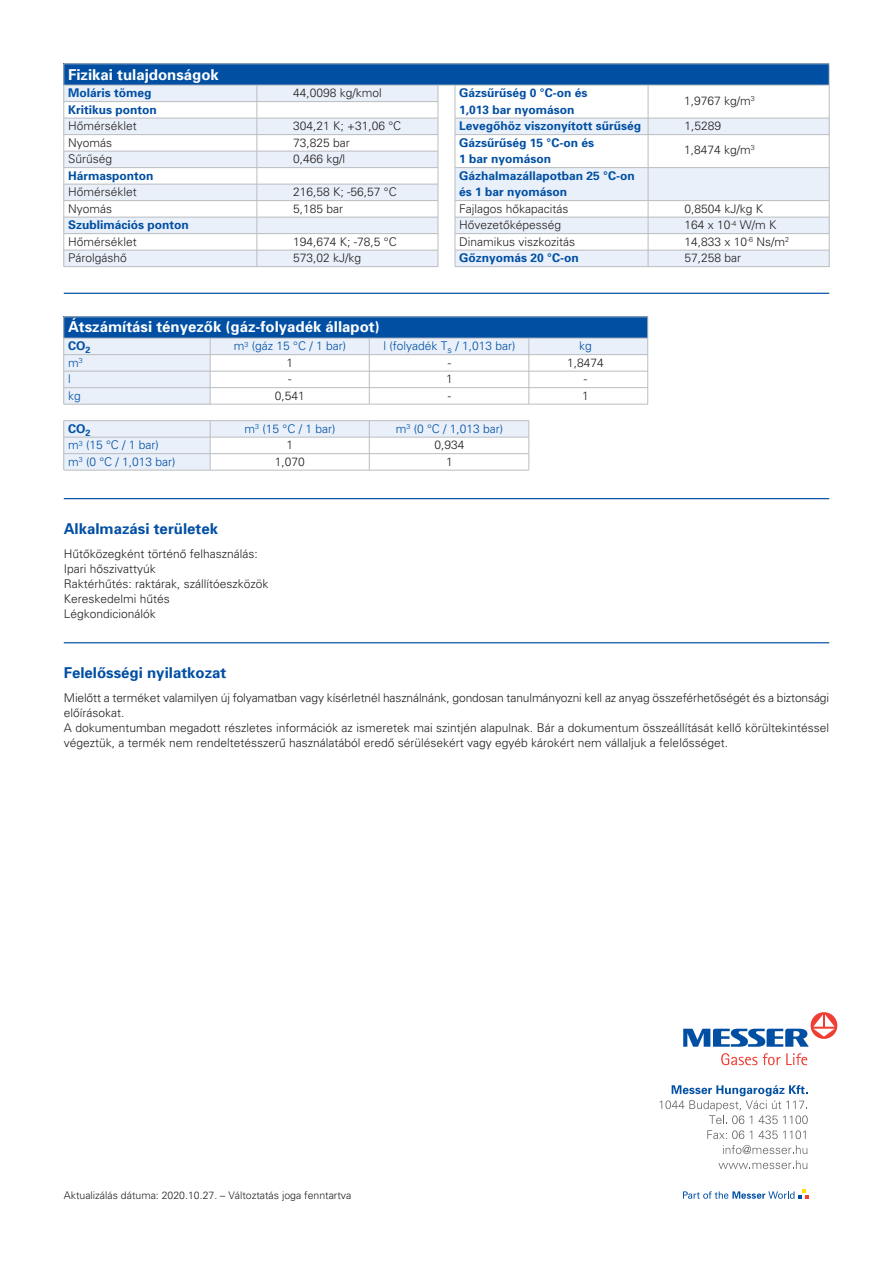
<style>
.page{position:relative;width:893px;height:1263px;background:#fff}
.page>*{position:absolute;margin:0;border:0;box-sizing:border-box;transform-origin:0 0}
.t1{font:15px "Univers H Bold";color:#fff}
.t2{font:15px "Univers H Bold";color:#004fa3}
.t3{font:12px/15px "Univers H Light";color:#231f20}
.t4{font:12px/16.5px "Univers H Bold";color:#004fa3}
.t5{font:12px "Univers H Light";color:#004fa3}
.t6{font:10.5px "Univers H Light";color:#231f20}
</style>
<div class="page">
<div style="left:64px;top:85px;width:374px;height:17px;background:#e9f0f9"></div>
<div style="left:64px;top:118px;width:374px;height:17px;background:#e9f0f9"></div>
<div style="left:64px;top:151px;width:374px;height:17px;background:#e9f0f9"></div>
<div style="left:64px;top:184px;width:374px;height:17px;background:#e9f0f9"></div>
<div style="left:64px;top:217px;width:374px;height:17px;background:#e9f0f9"></div>
<div style="left:64px;top:250px;width:374px;height:17px;background:#e9f0f9"></div>
<div style="left:455px;top:118px;width:374px;height:17px;background:#e9f0f9"></div>
<div style="left:455px;top:168px;width:374px;height:33px;background:#e9f0f9"></div>
<div style="left:455px;top:217px;width:374px;height:17px;background:#e9f0f9"></div>
<div style="left:455px;top:250px;width:374px;height:17px;background:#e9f0f9"></div>
<div style="left:64px;top:337px;width:584px;height:17px;background:#e9f0f9"></div>
<div style="left:64px;top:337px;width:146px;height:67px;background:#e9f0f9"></div>
<div style="left:64px;top:421px;width:146px;height:49px;background:#e9f0f9"></div>
<div style="left:64px;top:421px;width:465px;height:16px;background:#e9f0f9"></div>
<div style="left:64px;top:64px;width:765px;height:21px;background:#004fa3"></div>
<hr style="left:64px;top:101px;width:374px;height:1px;background:#bbbdc0">
<hr style="left:64px;top:85px;width:765px;height:1px;background:#bbbdc0">
<hr style="left:64px;top:64px;width:765px;height:1px;background:#bbbdc0">
<hr style="left:64px;top:118px;width:374px;height:1px;background:#bbbdc0">
<hr style="left:64px;top:134px;width:374px;height:1px;background:#bbbdc0">
<hr style="left:64px;top:151px;width:374px;height:1px;background:#bbbdc0">
<hr style="left:64px;top:167px;width:374px;height:1px;background:#bbbdc0">
<hr style="left:64px;top:184px;width:374px;height:1px;background:#bbbdc0">
<hr style="left:64px;top:200px;width:374px;height:1px;background:#bbbdc0">
<hr style="left:64px;top:217px;width:374px;height:1px;background:#bbbdc0">
<hr style="left:64px;top:233px;width:374px;height:1px;background:#bbbdc0">
<hr style="left:64px;top:250px;width:374px;height:1px;background:#bbbdc0">
<hr style="left:64px;top:266px;width:374px;height:1px;background:#bbbdc0">
<hr style="left:257px;top:85px;width:1px;height:182px;background:#bbbdc0">
<hr style="left:455px;top:118px;width:374px;height:1px;background:#bbbdc0">
<hr style="left:455px;top:134px;width:374px;height:1px;background:#bbbdc0">
<hr style="left:455px;top:167px;width:374px;height:1px;background:#bbbdc0">
<hr style="left:455px;top:200px;width:374px;height:1px;background:#bbbdc0">
<hr style="left:455px;top:217px;width:374px;height:1px;background:#bbbdc0">
<hr style="left:455px;top:233px;width:374px;height:1px;background:#bbbdc0">
<hr style="left:455px;top:250px;width:374px;height:1px;background:#bbbdc0">
<hr style="left:455px;top:266px;width:374px;height:1px;background:#bbbdc0">
<hr style="left:648px;top:85px;width:1px;height:182px;background:#bbbdc0">
<hr style="left:829px;top:64px;width:1px;height:203px;background:#bbbdc0">
<hr style="left:438px;top:85px;width:1px;height:182px;background:#bbbdc0">
<hr style="left:455px;top:85px;width:1px;height:182px;background:#bbbdc0">
<div style="left:64px;top:317px;width:584px;height:21px;background:#004fa3"></div>
<hr style="left:64px;top:354px;width:584px;height:1px;background:#bbbdc0">
<hr style="left:64px;top:338px;width:584px;height:1px;background:#bbbdc0">
<hr style="left:64px;top:317px;width:584px;height:1px;background:#bbbdc0">
<hr style="left:64px;top:371px;width:584px;height:1px;background:#bbbdc0">
<hr style="left:64px;top:387px;width:584px;height:1px;background:#bbbdc0">
<hr style="left:64px;top:404px;width:584px;height:1px;background:#bbbdc0">
<hr style="left:64px;top:420px;width:465px;height:1px;background:#bbbdc0">
<hr style="left:64px;top:437px;width:465px;height:1px;background:#bbbdc0">
<hr style="left:64px;top:453px;width:465px;height:1px;background:#bbbdc0">
<hr style="left:64px;top:470px;width:465px;height:1px;background:#bbbdc0">
<hr style="left:63px;top:317px;width:1px;height:87px;background:#bbbdc0">
<hr style="left:210px;top:338px;width:1px;height:66px;background:#bbbdc0">
<hr style="left:369px;top:338px;width:1px;height:66px;background:#bbbdc0">
<hr style="left:647px;top:317px;width:1px;height:87px;background:#bbbdc0">
<hr style="left:529px;top:338px;width:1px;height:66px;background:#bbbdc0">
<hr style="left:63px;top:420px;width:1px;height:50px;background:#bbbdc0">
<hr style="left:210px;top:421px;width:1px;height:49px;background:#bbbdc0">
<hr style="left:369px;top:421px;width:1px;height:49px;background:#bbbdc0">
<hr style="left:529px;top:421px;width:1px;height:49px;background:#bbbdc0">
<hr style="left:64px;top:293px;width:765px;height:1px;background:#004fa3">
<hr style="left:64px;top:498px;width:765px;height:1px;background:#004fa3">
<hr style="left:64px;top:642px;width:765px;height:1px;background:#004fa3">
<svg style="left:721px;top:1053px;width:86px;height:12px"></svg>
<svg style="left:811px;top:1012px;width:26px;height:27px"></svg>
<svg style="left:683px;top:1014px;width:152px;height:33px"></svg>
<svg style="left:660px;top:1085px;width:148px;height:39px"></svg>
<svg style="left:707px;top:1130px;width:37px;height:9px"></svg>
<svg style="left:758px;top:1130px;width:48px;height:9px"></svg>
<svg style="left:723px;top:1145px;width:84px;height:9px"></svg>
<svg style="left:718px;top:1160px;width:89px;height:9px"></svg>
<svg style="left:683px;top:1189px;width:126px;height:10px"></svg>
<hr style="left:64px;top:64px;width:1px;height:203px;background:#bbbdc0">
<p class="t1" style="left:68px;top:69px;width:152px">Fizikai tulajdonságok</p>
<p class="t4" style="left:68px;top:86px;width:85px">Moláris tömeg</p>
<p class="t3" style="left:293px;top:87px;width:90px">44,0098 kg/kmol</p>
<p class="t4" style="left:68px;top:102px;width:90px">Kritikus ponton</p>
<p class="t3" style="left:68px;top:120px;width:70px">Hômérséklet</p>
<p class="t3" style="left:293px;top:120px;width:110px">304,21 K; +31,06 °C</p>
<p class="t3" style="left:68px;top:136px;width:46px">Nyomás</p>
<p class="t3" style="left:293px;top:136px;width:58px">73,825 bar</p>
<p class="t3" style="left:68px;top:153px;width:46px">Sûrûség</p>
<p class="t3" style="left:293px;top:153px;width:54px">0,466 kg/l</p>
<p class="t4" style="left:68px;top:168px;width:87px">Hármasponton</p>
<p class="t3" style="left:68px;top:186px;width:70px">Hômérséklet</p>
<p class="t3" style="left:293px;top:186px;width:105px">216,58 K; -56,57 °C</p>
<p class="t3" style="left:68px;top:202px;width:46px">Nyomás</p>
<p class="t3" style="left:293px;top:202px;width:52px">5,185 bar</p>
<p class="t4" style="left:68px;top:218px;width:122px">Szublimációs ponton</p>
<p class="t3" style="left:68px;top:235px;width:70px">Hômérséklet</p>
<p class="t3" style="left:293px;top:235px;width:105px">194,674 K; -78,5 °C</p>
<p class="t3" style="left:68px;top:252px;width:60px">Párolgáshô</p>
<p class="t3" style="left:293px;top:252px;width:70px">573,02 kJ/kg</p>
<p class="t1" style="left:68px;top:321px;width:313px">Átszámítási tényezôk (gáz-folyadék állapot)</p>
<p class="t4" style="left:459px;top:86px;width:184px">Gázsûrûség 0 °C-on és<br>1,013 bar nyomáson<br>Levegôhöz viszonyított sûrûség</p>
<p class="t3" style="left:684px;top:95px;width:72px">1,9767 kg/m<sup>3</sup></p>
<p class="t3" style="left:684px;top:144px;width:72px">1,8474 kg/m<sup>3</sup></p>
<p class="t3" style="left:684px;top:120px;width:38px">1,5289</p>
<p class="t4" style="left:459px;top:135px;width:177px">Gázsûrûség 15 °C-on és<br>1 bar nyomáson<br>Gázhalmazállapotban 25 °C-on és 1 bar nyomáson</p>
<p class="t3" style="left:459px;top:202px;width:111px">Fajlagos hôkapacitás</p>
<p class="t3" style="left:684px;top:202px;width:80px">0,8504 kJ/kg K</p>
<p class="t3" style="left:459px;top:219px;width:104px">Hôvezetôképesség</p>
<p class="t3" style="left:684px;top:219px;width:94px">164 x 10<sup>-4</sup> W/m K</p>
<p class="t3" style="left:459px;top:235px;width:117px">Dinamikus viszkozitás</p>
<p class="t3" style="left:684px;top:235px;width:106px">14,833 x 10<sup>-6</sup> Ns/m<sup>2</sup></p>
<p class="t4" style="left:459px;top:251px;width:121px">Gôznyomás 20 °C-on</p>
<p class="t3" style="left:684px;top:252px;width:58px">57,258 bar</p>
<p class="t4" style="left:68px;top:339px;width:24px">CO<sub>2</sub></p>
<p class="t5" style="left:234px;top:342px;width:114px">m<sup>3</sup> (gáz 15 °C / 1 bar)</p>
<p class="t5" style="left:384px;top:342px;width:133px">l (folyadék T<sub>s</sub> / 1,013 bar)</p>
<p class="t5" style="left:579px;top:342px;width:14px">kg</p>
<p class="t5" style="left:68px;top:358px;width:16px">m<sup>3</sup></p>
<p class="t3" style="left:287px;top:356px;width:8px">1</p>
<p class="t3" style="left:448px;top:356px;width:5px">-</p>
<p class="t3" style="left:567px;top:356px;width:38px">1,8474</p>
<p class="t5" style="left:68px;top:375px;width:4px">l</p>
<p class="t3" style="left:288px;top:373px;width:5px">-</p>
<p class="t3" style="left:446px;top:373px;width:8px">1</p>
<p class="t3" style="left:584px;top:373px;width:5px">-</p>
<p class="t5" style="left:68px;top:391px;width:14px">kg</p>
<p class="t3" style="left:275px;top:389px;width:32px">0,541</p>
<p class="t3" style="left:448px;top:389px;width:5px">-</p>
<p class="t3" style="left:582px;top:389px;width:8px">1</p>
<p class="t4" style="left:68px;top:421px;width:24px">CO<sub>2</sub></p>
<p class="t5" style="left:245px;top:424px;width:92px">m<sup>3</sup> (15 °C / 1 bar)</p>
<p class="t5" style="left:396px;top:424px;width:109px">m<sup>3</sup> (0 °C / 1,013 bar)</p>
<p class="t5" style="left:68px;top:441px;width:92px">m<sup>3</sup> (15 °C / 1 bar)</p>
<p class="t3" style="left:287px;top:439px;width:8px">1</p>
<p class="t3" style="left:434px;top:439px;width:32px">0,934</p>
<p class="t5" style="left:68px;top:457px;width:109px">m<sup>3</sup> (0 °C / 1,013 bar)</p>
<p class="t3" style="left:275px;top:455px;width:32px">1,070</p>
<p class="t3" style="left:446px;top:455px;width:8px">1</p>
<p class="t2" style="left:64px;top:523px;width:156px">Alkalmazási területek</p>
<p class="t3" style="left:64px;top:547px;width:206px">Hûtôközegként történô felhasználás:<br>Ipari hôszivattyúk<br>Raktérhûtés: raktárak, szállítóeszközök<br>Kereskedelmi hûtés<br>Légkondicionálók</p>
<p class="t2" style="left:64px;top:667px;width:164px">Felelôsségi nyilatkozat</p>
<p class="t3" style="left:64px;top:691px;width:767px">Mielôtt a terméket valamilyen új folyamatban vagy kísérletnél használnánk, gondosan tanulmányozni kell az anyag összeférhetôségét és a biztonsági elôírásokat.<br>A dokumentumban megadott részletes információk az ismeretek mai szintjén alapulnak. Bár a dokumentum összeállítását kellô körültekintéssel végeztük, a termék nem rendeltetésszerû használatából eredô sérülésekért vagy egyéb károkért nem vállaljuk a felelôsséget.</p>
<p class="t6" style="left:64px;top:1191px;width:289px">Aktualizálás dátuma: 2020.10.27. – Változtatás joga fenntartva</p>
</div>
